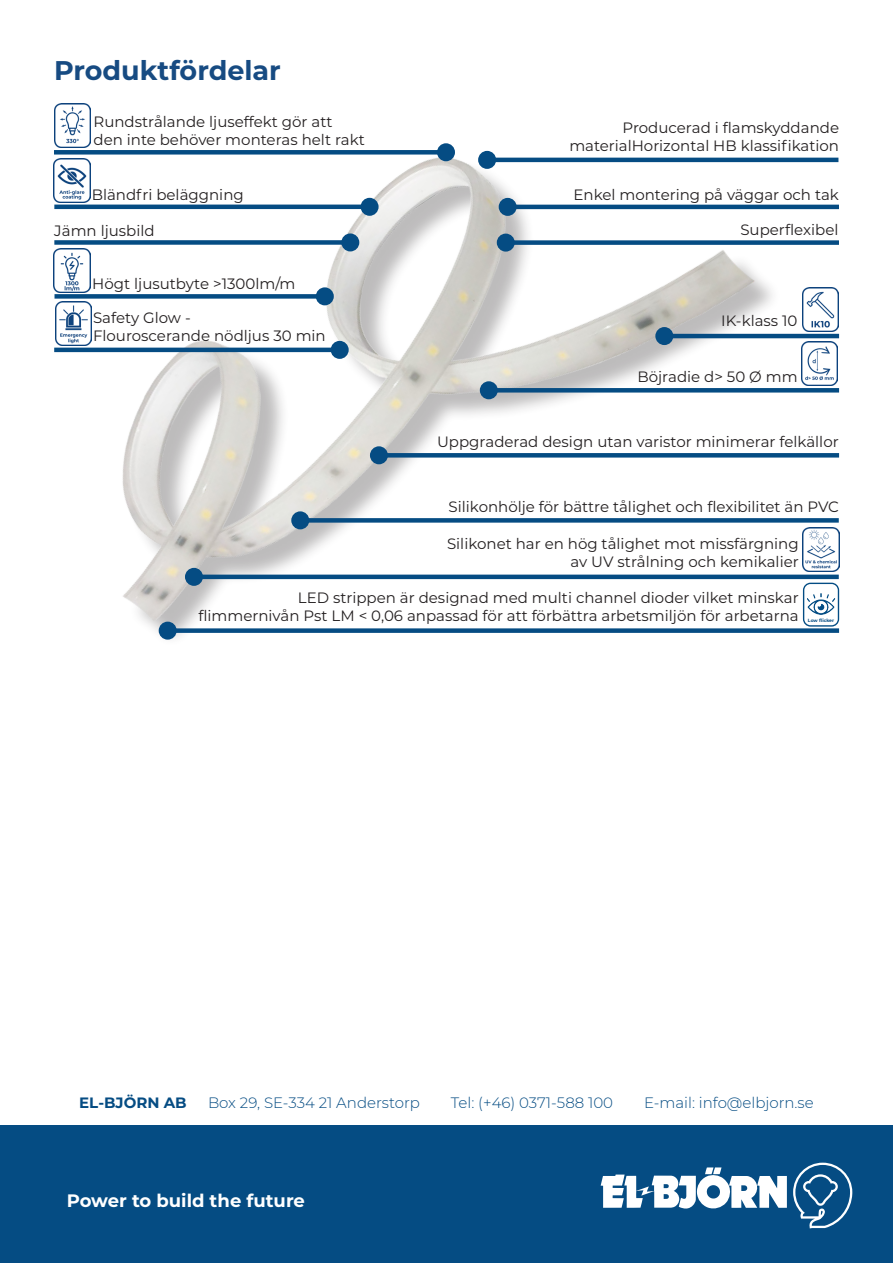
<style>
.page{position:relative;width:893px;height:1263px;background:#fff}
.page>*{position:absolute;margin:0;border:0;box-sizing:border-box;transform-origin:0 0}
.t1{font:700 27px "Montserrat";color:#174b82}
.t2{font:700 18px "Montserrat";color:#fff}
.t3{font:15px "Montserrat";color:#231f20}
.t4{font:300 15px "Montserrat";color:#054c83}
.t5{font:700 15px "Montserrat";color:#054c83}
.t6{font:700 4.5px "Montserrat";letter-spacing:-.005em;color:#054c83}
</style>
<div class="page">
<div style="left:0;top:1126px;width:893px;height:137px;background:#054c83"></div>
<svg style="left:601px;top:1167px;width:186px;height:42px"></svg>
<svg style="left:793px;top:1163px;width:59px;height:65px"></svg>
<img style="left:53px;top:103px;width:787px;height:537px">
<hr style="left:54px;top:205px;width:316px;height:4px;background:#054c83">
<div style="left:361px;top:198px;width:18px;height:18px;background:#054c83;border-radius:50%"></div>
<div style="left:54px;top:240px;width:296px;height:5px;background:#054c83"></div>
<div style="left:341px;top:233px;width:18px;height:18px;background:#054c83;border-radius:50%"></div>
<div style="left:300px;top:518px;width:539px;height:5px;background:#054c83"></div>
<div style="left:291px;top:511px;width:18px;height:18px;background:#054c83;border-radius:50%"></div>
<div style="left:55px;top:294px;width:270px;height:5px;background:#054c83"></div>
<div style="left:316px;top:287px;width:18px;height:18px;background:#054c83;border-radius:50%"></div>
<hr style="left:508px;top:205px;width:331px;height:4px;background:#054c83">
<div style="left:499px;top:198px;width:18px;height:18px;background:#054c83;border-radius:50%"></div>
<div style="left:506px;top:240px;width:333px;height:5px;background:#054c83"></div>
<div style="left:497px;top:234px;width:18px;height:18px;background:#054c83;border-radius:50%"></div>
<div style="left:54px;top:150px;width:392px;height:5px;background:#054c83"></div>
<div style="left:437px;top:143px;width:18px;height:18px;background:#054c83;border-radius:50%"></div>
<img style="left:54px;top:104px;width:36px;height:43px">
<img style="left:54px;top:249px;width:36px;height:44px">
<img style="left:54px;top:158px;width:36px;height:44px">
<hr style="left:194px;top:575px;width:645px;height:4px;background:#054c83">
<div style="left:185px;top:568px;width:18px;height:18px;background:#054c83;border-radius:50%"></div>
<img style="left:803px;top:527px;width:36px;height:44px">
<hr style="left:487px;top:158px;width:351px;height:4px;background:#054c83">
<div style="left:478px;top:151px;width:18px;height:18px;background:#054c83;border-radius:50%"></div>
<img style="left:802px;top:287px;width:36px;height:44px">
<hr style="left:54px;top:348px;width:286px;height:4px;background:#054c83">
<div style="left:331px;top:341px;width:18px;height:18px;background:#054c83;border-radius:50%"></div>
<img style="left:55px;top:302px;width:37px;height:44px">
<div style="left:489px;top:388px;width:350px;height:5px;background:#054c83"></div>
<div style="left:480px;top:381px;width:18px;height:18px;background:#054c83;border-radius:50%"></div>
<div style="left:379px;top:453px;width:460px;height:5px;background:#054c83"></div>
<div style="left:370px;top:446px;width:18px;height:18px;background:#054c83;border-radius:50%"></div>
<hr style="left:664px;top:334px;width:175px;height:4px;background:#054c83">
<div style="left:655px;top:327px;width:18px;height:18px;background:#054c83;border-radius:50%"></div>
<img style="left:801px;top:341px;width:36px;height:44px">
<div style="left:168px;top:628px;width:671px;height:5px;background:#054c83"></div>
<div style="left:159px;top:622px;width:18px;height:18px;background:#054c83;border-radius:50%"></div>
<div style="left:803px;top:583px;width:36px;height:44px;border:1px solid #044d84;border-radius:7px"></div>
<img style="left:807px;top:589px;width:28px;height:28px">
<p class="t1" style="left:54px;top:51px;width:228px">Produktfördelar</p>
<p class="t3" style="left:93px;top:111px;width:240px">Rundstrålande ljuseffekt gör att</p>
<p class="t3" style="left:93px;top:129px;width:273px">den inte behöver monteras helt rakt</p>
<p class="t3" style="left:92px;top:184px;width:154px">Bländfri beläggning</p>
<p class="t3" style="left:54px;top:221px;width:102px">Jämn ljusbild</p>
<p class="t3" style="left:92px;top:273px;width:204px">Högt ljusutbyte &gt;1300lm/m</p>
<p class="t3" style="left:623px;top:117px;width:218px">Producerad i flamskyddande</p>
<p class="t3" style="left:569px;top:135px;width:271px">materialHorizontal HB klassifikation</p>
<p class="t3" style="left:573px;top:184px;width:267px">Enkel montering på väggar och tak</p>
<p class="t3" style="left:740px;top:219px;width:100px">Superflexibel</p>
<p class="t3" style="left:93px;top:308px;width:99px">Safety Glow -</p>
<p class="t3" style="left:721px;top:310px;width:78px">IK-klass 10</p>
<p class="t3" style="left:93px;top:326px;width:234px">Flouroscerande nödljus 30 min</p>
<p class="t3" style="left:637px;top:366px;width:162px">Böjradie d&gt; 50 Ø mm</p>
<p class="t3" style="left:437px;top:431px;width:403px">Uppgraderad design utan varistor minimerar felkällor</p>
<p class="t3" style="left:449px;top:496px;width:392px">Silikonhölje för bättre tålighet och flexibilitet än PVC</p>
<p class="t3" style="left:447px;top:533px;width:353px">Silikonet har en hög tålighet mot missfärgning</p>
<p class="t3" style="left:571px;top:551px;width:230px">av UV strålning och kemikalier</p>
<p class="t3" style="left:298px;top:587px;width:502px">LED strippen är designad med multi channel dioder vilket minskar</p>
<p class="t3" style="left:198px;top:605px;width:602px">flimmernivån Pst LM &lt; 0,06 anpassad för att förbättra arbetsmiljön för arbetarna</p>
<p class="t6" style="left:808px;top:617px;width:28px">Low flicker</p>
<p class="t5" style="left:79px;top:1092px;width:109px">EL-BJÖRN AB</p>
<p class="t4" style="left:208px;top:1093px;width:213px">Box 29, SE-334 21 Anderstorp</p>
<p class="t4" style="left:451px;top:1093px;width:164px">Tel: (+46) 0371-588 100</p>
<p class="t4" style="left:644px;top:1093px;width:171px">E-mail: info@elbjorn.se</p>
<p class="t2" style="left:67px;top:1188px;width:240px">Power to build the future</p>
</div>
